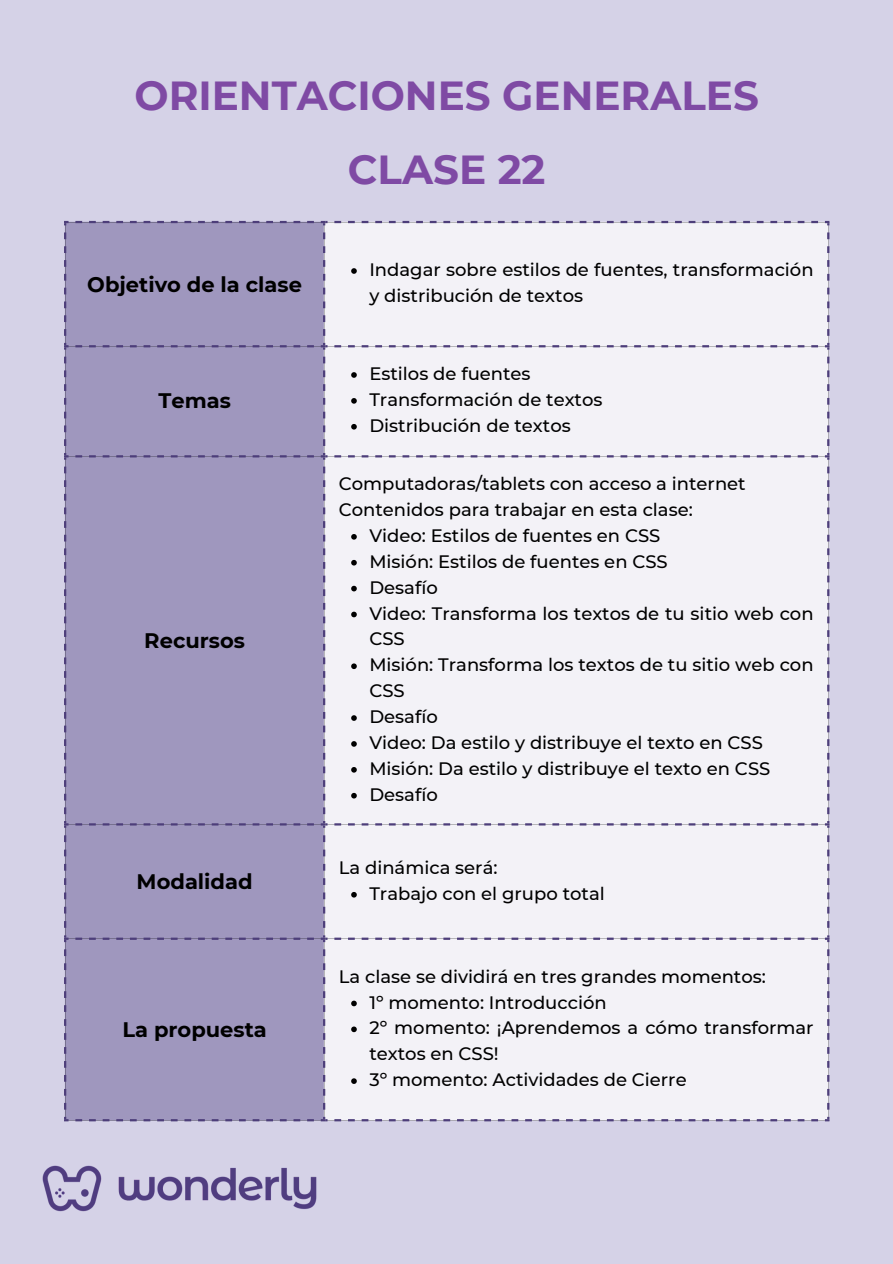
<style>
.page{position:relative;width:893px;height:1264px;background:#fff}
.page>*{position:absolute;margin:0;border:0;box-sizing:border-box;transform-origin:0 0}
.t1{font:700 40.5px/73.2px "Montserrat";color:#7f4aa4;text-align:center}
.t2{font:700 21px "Montserrat";color:#000}
.t3{font:500 18px/25.8px "Montserrat";color:#000}
</style>
<div class="page">
<div style="left:0;top:0;width:892px;height:1263px;background:#d5d2e7"></div>
<img style="left:42px;top:1121px;width:320px;height:91px">
<svg style="left:64px;top:221px;width:261px;height:900px;fill:#9f97be"></svg>
<div style="left:325px;top:221px;width:504px;height:900px;background:#f3f2f7"></div>
<h1 class="t1" style="left:134px;top:59px;width:626px">ORIENTACIONES GENERALES<br>CLASE 22</h1>
<p class="t2" style="left:87px;top:271px;width:216px">Objetivo de la clase</p>
<p class="t2" style="left:158px;top:388px;width:74px">Temas</p>
<p class="t2" style="left:144px;top:627px;width:102px">Recursos</p>
<p class="t3" style="left:369px;top:257px;width:445px">Indagar sobre estilos de fuentes, transformación y distribución de textos</p>
<p class="t3" style="left:369px;top:361px;width:234px">Estilos de fuentes<br>Transformación de textos<br>Distribución de textos</p>
<p class="t3" style="left:339px;top:471px;width:408px">Computadoras/tablets con acceso a internet</p>
<p class="t3" style="left:339px;top:496px;width:355px">Contenidos para trabajar en esta clase:</p>
<p class="t3" style="left:369px;top:522px;width:292px">Video: Estilos de fuentes en CSS</p>
<p class="t3" style="left:369px;top:548px;width:300px">Misión: Estilos de fuentes en CSS</p>
<p class="t3" style="left:369px;top:574px;width:70px">Desafío</p>
<p class="t3" style="left:369px;top:600px;width:445px">Video: Transforma los textos de tu sitio web con</p>
<p class="t3" style="left:369px;top:626px;width:37px">CSS</p>
<p class="t3" style="left:369px;top:652px;width:445px">Misión: Transforma los textos de tu sitio web con</p>
<p class="t3" style="left:369px;top:678px;width:37px">CSS</p>
<p class="t3" style="left:369px;top:703px;width:70px">Desafío</p>
<p class="t3" style="left:369px;top:729px;width:395px">Video: Da estilo y distribuye el texto en CSS</p>
<p class="t3" style="left:369px;top:755px;width:402px">Misión: Da estilo y distribuye el texto en CSS</p>
<p class="t3" style="left:369px;top:781px;width:70px">Desafío</p>
<p class="t2" style="left:137px;top:868px;width:117px">Modalidad</p>
<p class="t3" style="left:369px;top:854px;width:237px;text-indent:-31px">La dinámica será:<br>Trabajo con el grupo total</p>
<p class="t2" style="left:122px;top:1016px;width:146px">La propuesta</p>
<p class="t3" style="left:369px;top:963px;width:445px;text-indent:-31px">La clase se dividirá en tres grandes momentos:<br>1º momento: Introducción<br>2º momento: ¡Aprendemos a cómo transformar textos en CSS!<br>3º momento: Actividades de Cierre</p>
</div>
